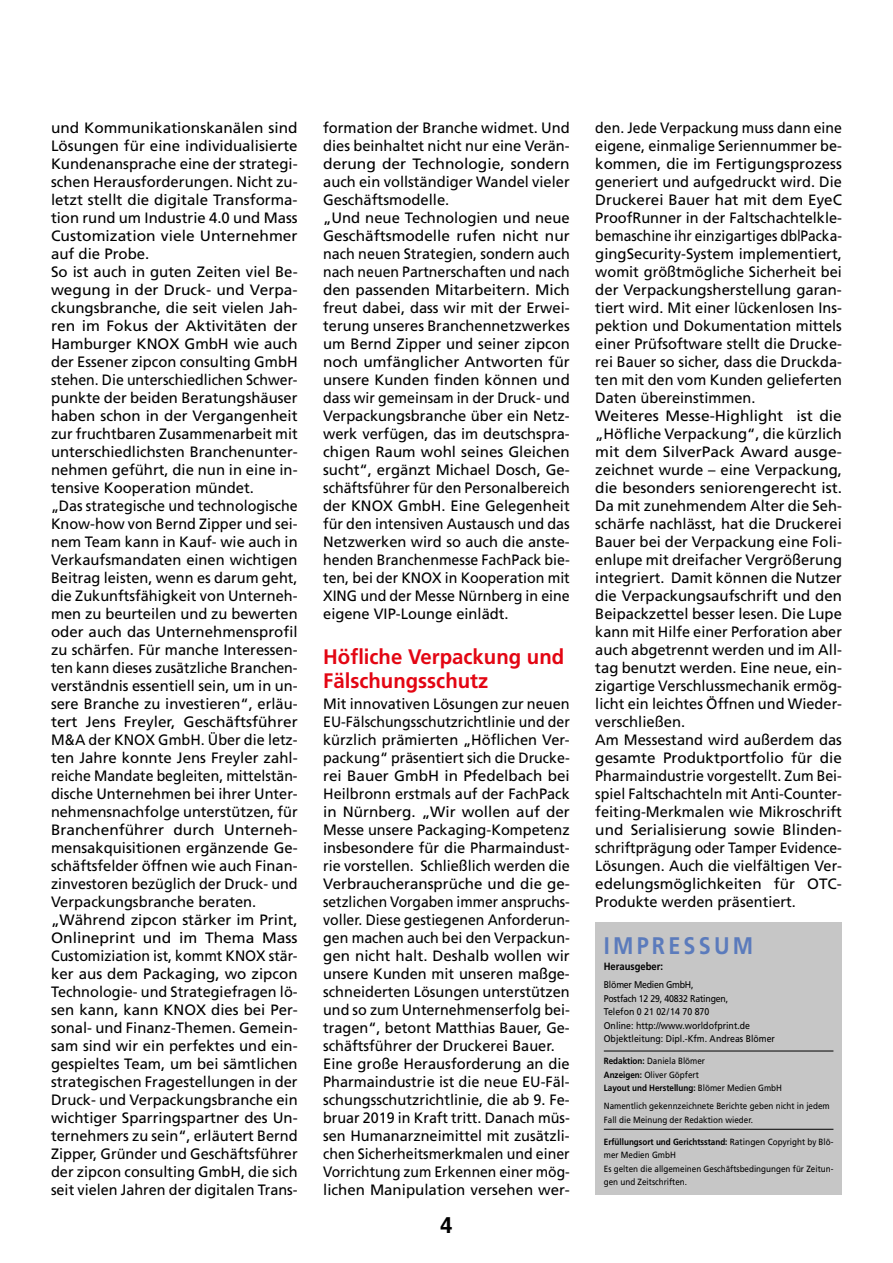
<style>
.page{position:relative;width:893px;height:1263px;background:#fff}
.page>*{position:absolute;margin:0;border:0;box-sizing:border-box;transform-origin:0 0}
.t1{font:700 24px "Frutiger";letter-spacing:.15em;color:#5b7bbc;scale:.9 1}
.t2{font:700 22.5px "Helvetica";color:#000}
.t3{font:700 21px/24px "Frutiger";color:#e30613}
.t4{font:15px/18px "Frutiger";color:#000}
.t5{font:15px/18px "Frutiger";color:#000;scale:.94 1}
.t6{font:700 10.5px "Frutiger";color:#000;scale:.9 1}
.t7{font:9.75px/13.5px "Frutiger";color:#000;scale:.9 1}
.t8{font:9px/13.5px "Frutiger";color:#000;scale:.9 1}
.t9{font:9px/13.5px "Frutiger";color:#000;scale:.94 1}
.s1{font-weight:700}
</style>
<div class="page">
<div style="left:595px;top:923px;width:247px;height:272px;background:#c6c6c6"></div>
<hr style="left:604px;top:1051px;width:229px;height:1px;background:#000">
<hr style="left:604px;top:1129px;width:229px;height:1px;background:#000">
<p class="t4" style="left:51px;top:118px;width:248px">und Kommunikationskanälen sind Lösungen für eine individualisierte Kundenansprache eine der strategi&shy;schen Herausforderungen. Nicht zu&shy;letzt stellt die digitale Transforma&shy;tion rund um Industrie 4.0 und Mass Customization viele Unternehmer auf die Probe.<br>So ist auch in guten Zeiten viel Be&shy;wegung in der Druck- und Verpa&shy;ckungsbranche, die seit vielen Jah&shy;ren im Fokus der Aktivitäten der Hamburger KNOX GmbH wie auch der Essener zipcon consulting GmbH stehen. Die unterschiedlichen Schwer&shy;punkte der beiden Beratungshäuser haben schon in der Vergangenheit zur fruchtbaren Zusammenarbeit mit unterschiedlichsten Branchenunter&shy;nehmen geführt, die nun in eine in&shy;tensive Kooperation mündet.<br>„Das strategische und technologische Know-how von Bernd Zipper und sei&shy;nem Team kann in Kauf- wie auch in Verkaufsmandaten einen wichtigen Beitrag leisten, wenn es darum geht, die Zukunftsfähigkeit von Unterneh&shy;men zu beurteilen und zu bewerten oder auch das Unternehmensprofil zu schärfen. Für manche Interessen&shy;ten kann dieses zusätzliche Branchen&shy;verständnis essentiell sein, um in un&shy;sere Branche zu investieren“, erläu&shy;tert Jens Freyler, Geschäftsführer M&amp;A der KNOX GmbH. Über die letz&shy;ten Jahre konnte Jens Freyler zahl&shy;reiche Mandate begleiten, mittelstän&shy;dische Unternehmen bei ihrer Unter&shy;nehmensnachfolge unterstützen, für Branchenführer durch Unterneh&shy;mensakquisitionen ergänzende Ge&shy;schäftsfelder öffnen wie auch Finan&shy;zinvestoren bezüglich der Druck- und Verpackungsbranche beraten. „Während zipcon stärker im Print, Onlineprint und im Thema Mass Customiziation ist, kommt KNOX stär&shy;ker aus dem Packaging, wo zipcon Technologie- und Strategiefragen lö&shy;sen kann, kann KNOX dies bei Per&shy;sonal- und Finanz-Themen. Gemein&shy;sam sind wir ein perfektes und ein&shy;gespieltes Team, um bei sämtlichen strategischen Fragestellungen in der Druck- und Verpackungsbranche ein wichtiger Sparringspartner des Un&shy;ternehmers zu sein“, erläutert Bernd Zipper, Gründer und Geschäftsführer der zipcon consulting GmbH, die sich seit vielen Jahren der digitalen Trans-</p>
<p class="t4" style="left:323px;top:118px;width:248px">formation der Branche widmet. Und dies beinhaltet nicht nur eine Verän&shy;derung der Technologie, sondern auch ein vollständiger Wandel vieler Geschäftsmodelle.<br>„Und neue Technologien und neue Geschäftsmodelle rufen nicht nur nach neuen Strategien, sondern auch nach neuen Partnerschaften und nach den passenden Mitarbeitern. Mich freut dabei, dass wir mit der Erwei&shy;terung unseres Branchennetzwerkes um Bernd Zipper und seiner zipcon noch umfänglicher Antworten für unsere Kunden finden können und dass wir gemeinsam in der Druck- und Verpackungsbranche über ein Netz&shy;werk verfügen, das im deutschspra&shy;chigen Raum wohl seines Gleichen sucht“, ergänzt Michael Dosch, Ge&shy;schäftsführer für den Personalbereich der KNOX GmbH. Eine Gelegenheit für den intensiven Austausch und das Netzwerken wird so auch die anste&shy;henden Branchenmesse FachPack bie&shy;ten, bei der KNOX in Kooperation mit XING und der Messe Nürnberg in eine eigene VIP-Lounge einlädt.</p>
<h3 class="t3" style="left:323px;top:644px;width:243px">Höfliche Verpackung und<br>Fälschungsschutz</h3>
<p class="t4" style="left:323px;top:694px;width:248px">Mit innovativen Lösungen zur neuen EU-Fälschungsschutzrichtlinie und der kürzlich prämierten „Höflichen Ver&shy;packung“ präsentiert sich die Drucke&shy;rei Bauer GmbH in Pfedelbach bei Heilbronn erstmals auf der FachPack in Nürnberg. „Wir wollen auf der Messe unsere Packaging-Kompetenz insbesondere für die Pharmaindust&shy;rie vorstellen. Schließlich werden die Verbraucheransprüche und die ge&shy;setzlichen Vorgaben immer anspruchs&shy;voller. Diese gestiegenen Anforderun&shy;gen machen auch bei den Verpackun&shy;gen nicht halt. Deshalb wollen wir unsere Kunden mit unseren maßge&shy;schneiderten Lösungen unterstützen und so zum Unternehmenserfolg bei&shy;tragen“, betont Matthias Bauer, Ge&shy;schäftsführer der Druckerei Bauer.<br>Eine große Herausforderung an die Pharmaindustrie ist die neue EU-Fäl&shy;schungsschutzrichtlinie, die ab 9. Fe&shy;bruar 2019 in Kraft tritt. Danach müs&shy;sen Humanarzneimittel mit zusätzli&shy;chen Sicherheitsmerkmalen und einer Vorrichtung zum Erkennen einer mög&shy;lichen Manipulation versehen wer-</p>
<h2 class="t2" style="left:440px;top:1207px;width:14px">4</h2>
<p class="t5" style="left:595px;top:118px;width:264px">den. Jede Verpackung muss dann eine eigene, einmalige Seriennummer be&shy;kommen, die im Fertigungsprozess generiert und aufgedruckt wird. Die Druckerei Bauer hat mit dem EyeC ProofRunner in der Faltschachtelkle&shy;bemaschine ihr einzigartiges db|Packa&shy;gingSecurity-System implementiert, womit größtmögliche Sicherheit bei der Verpackungsherstellung garan&shy;tiert wird. Mit einer lückenlosen Ins&shy;pektion und Dokumentation mittels einer Prüfsoftware stellt die Drucke&shy;rei Bauer so sicher, dass die Druckda&shy;ten mit den vom Kunden gelieferten Daten übereinstimmen.<br>Weiteres Messe-Highlight ist die „Höfliche Verpackung“, die kürzlich mit dem SilverPack Award ausge&shy;zeichnet wurde – eine Verpackung, die besonders seniorengerecht ist.<br>Da mit zunehmendem Alter die Seh&shy;schärfe nachlässt, hat die Druckerei Bauer bei der Verpackung eine Foli&shy;enlupe mit dreifacher Vergrößerung integriert. Damit können die Nutzer die Verpackungsaufschrift und den Beipackzettel besser lesen. Die Lupe kann mit Hilfe einer Perforation aber auch abgetrennt werden und im All&shy;tag benutzt werden. Eine neue, ein&shy;zigartige Verschlussmechanik ermög&shy;licht ein leichtes Öffnen und Wieder&shy;verschließen.<br>Am Messestand wird außerdem das gesamte Produktportfolio für die Pharmaindustrie vorgestellt. Zum Bei&shy;spiel Faltschachteln mit Anti-Counter&shy;feiting-Merkmalen wie Mikroschrift und Serialisierung sowie Blinden&shy;schriftprägung oder Tamper Evidence-Lösungen. Auch die vielfältigen Ver&shy;edelungsmöglichkeiten für OTC-Produkte werden präsentiert.</p>
<h1 class="t1" style="left:604px;top:932px;width:168px">IMPRESSUM</h1>
<p class="t6" style="left:604px;top:961px;width:67px">Herausgeber:</p>
<p class="t7" style="left:604px;top:978px;width:192px">Blömer Medien GmbH,<br>Postfach 12 29, 40832 Ratingen,<br>Telefon 0 21 02/14 70 870<br>Online: http://www.worldofprint.de<br>Objektleitung: Dipl.-Kfm. Andreas Blömer</p>
<p class="t8" style="left:604px;top:1054px;width:200px"><span class="s1">Redaktion:</span> Daniela Blömer<br><span class="s1">Anzeigen:</span> Oliver Göpfert<br><span class="s1">Layout und Herstellung:</span> Blömer Medien GmbH</p>
<p class="t8" style="left:604px;top:1099px;width:253px">Namentlich gekennzeichnete Berichte geben nicht in jedem<br>Fall die Meinung der Redaktion wieder.</p>
<p class="t9" style="left:604px;top:1134px;width:246px"><span class="s1">Erfüllungsort und Gerichtsstand:</span> Ratingen Copyright by Blö&shy;mer Medien GmbH<br>Es gelten die allgemeinen Geschäftsbedingungen für Zeitun&shy;gen und Zeitschriften.</p>
</div>
